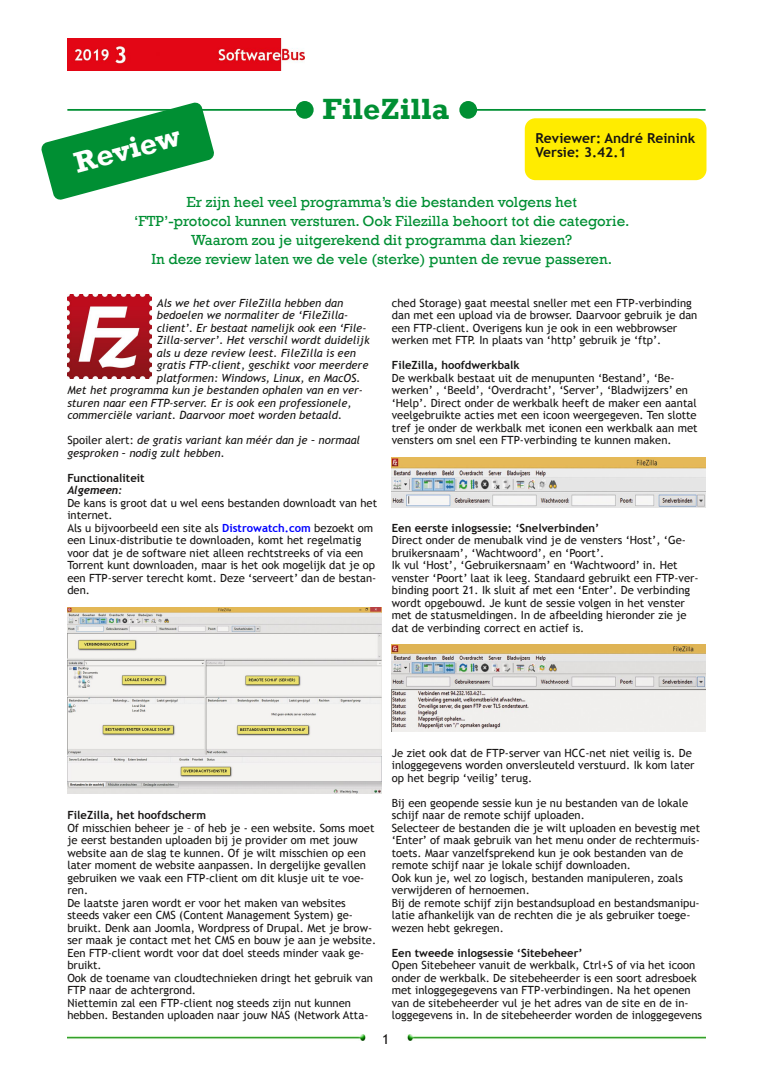
<style>
.page{position:relative;width:773px;height:1081px;background:#fff}
.page>*{position:absolute;margin:0;border:0;box-sizing:border-box;transform-origin:0 0}
.t1{font:700 30px "Rockwell";color:#008f33}
.t2{font:700 30px "Rockwell";color:#fff}
.t3{font:15px/18.8px "Rockwell";color:#008f33;text-align:center}
.t4{font:700 13.75px/14px "Trebuchet MS";color:#161413}
.t5{font:13.75px "Trebuchet MS";color:#161413}
.t6{font:11.25px/12.5px "Trebuchet MS";color:#161413}
.t7{font:italic 11.25px/12.5px "Trebuchet MS";color:#161413}
.t8{font:700 11.25px "Trebuchet MS";color:#161413}
.t9{font:italic 700 11.25px "Trebuchet";color:#161413}
.s1{font-style:normal}
.s2{font-weight:700;color:#00f}
</style>
<div class="page">
<img style="left:67px;top:39px;width:237px;height:32px">
<img style="left:67px;top:1035px;width:299px;height:5px">
<img style="left:407px;top:1035px;width:298px;height:5px">
<hr style="left:468px;top:109px;width:237px;height:2px;background:#008f33">
<div style="left:459px;top:101px;width:18px;height:18px;background:#008f33;border-radius:50%"></div>
<hr style="left:67px;top:109px;width:238px;height:2px;background:#008f33">
<div style="left:296px;top:101px;width:17px;height:18px;background:#008f33;border-radius:50%"></div>
<img style="left:67px;top:295px;width:84px;height:83px">
<img style="left:392px;top:457px;width:313px;height:51px">
<img style="left:67px;top:607px;width:314px;height:187px">
<img style="left:392px;top:645px;width:313px;height:87px">
<svg style="left:41px;top:102px;width:174px;height:98px"></svg>
<div style="left:524px;top:118px;width:182px;height:62px;background:#ffec00;border-radius:11px"></div>
<h1 class="t1" style="left:322px;top:91px;width:128px">FileZilla</h1>
<h1 class="t2" style="left:70px;top:145px;width:109px;rotate:-15deg">Review</h1>
<p class="t4" style="left:535px;top:131px;width:161px">Reviewer: André Reinink<br>Versie: 3.42.1</p>
<p class="t3" style="left:134px;top:193px;width:496px">Er zijn heel veel programma’s die bestanden volgens het<br>‘FTP’-protocol kunnen versturen. Ook Filezilla behoort tot die categorie.<br>Waarom zou je uitgerekend dit programma dan kiezen?<br>In deze review laten we de vele (sterke) punten de revue passeren.</p>
<p class="t7" style="left:157px;top:296px;width:188px">Als we het over FileZilla hebben dan</p>
<p class="t7" style="left:157px;top:309px;width:193px">bedoelen we normaliter de ‘FileZilla‐</p>
<p class="t7" style="left:157px;top:321px;width:211px">client’. Er bestaat namelijk ook een ‘File‐</p>
<p class="t7" style="left:157px;top:334px;width:214px">Zilla‐server’. Het verschil wordt duidelijk</p>
<p class="t7" style="left:157px;top:346px;width:200px">als u deze review leest. FileZilla is een</p>
<p class="t7" style="left:157px;top:359px;width:213px">gratis FTP‐client, geschikt voor meerdere</p>
<p class="t7" style="left:157px;top:371px;width:205px">platformen: Windows, Linux, en MacOS.</p>
<p class="t7" style="left:67px;top:384px;width:297px">Met het programma kun je bestanden ophalen van en ver‐</p>
<p class="t7" style="left:67px;top:396px;width:286px">sturen naar een FTP‐server. Er is ook een professionele,</p>
<p class="t7" style="left:67px;top:409px;width:276px">commerciële variant. Daarvoor moet worden betaald.</p>
<p class="t7" style="left:67px;top:434px;width:294px"><span class="s1">Spoiler alert:</span> de gratis variant kan méér dan je – normaal gesproken – nodig zult hebben.</p>
<p class="t8" style="left:67px;top:471px;width:79px">Functionaliteit</p>
<p class="t9" style="left:67px;top:484px;width:56px">Algemeen:</p>
<p class="t6" style="left:67px;top:496px;width:311px">De kans is groot dat u wel eens bestanden downloadt van het internet.<br>Als u bĳvoorbeeld een site als <span class="s2">Distrowatch.com</span> bezoekt om een Linux‐distributie te downloaden, komt het regelmatig voor dat je de software niet alleen rechtstreeks of via een Torrent kunt downloaden, maar is het ook mogelĳk dat je op een FTP‐server terecht komt. Deze ‘serveert’ dan de bestan‐ den.</p>
<p class="t6" style="left:392px;top:296px;width:307px">ched Storage) gaat meestal sneller met een FTP‐verbinding dan met een upload via de browser. Daarvoor gebruik je dan een FTP‐client. Overigens kun je ook in een webbrowser werken met FTP. In plaats van ‘http’ gebruik je ‘ftp’.</p>
<p class="t8" style="left:392px;top:359px;width:129px">FileZilla, hoofdwerkbalk</p>
<p class="t6" style="left:392px;top:371px;width:307px">De werkbalk bestaat uit de menupunten ‘Bestand’, ‘Be‐ werken’ , ‘Beeld’, ‘Overdracht’, ‘Server’, ‘Bladwĳzers’ en ‘Help’. Direct onder de werkbalk heeft de maker een aantal veelgebruikte acties met een icoon weergegeven. Ten slotte tref je onder de werkbalk met iconen een werkbalk aan met vensters om snel een FTP‐verbinding te kunnen maken.</p>
<p class="t8" style="left:392px;top:521px;width:209px">Een eerste inlogsessie: ‘Snelverbinden’</p>
<p class="t6" style="left:392px;top:534px;width:308px">Direct onder de menubalk vind je de vensters ‘Host’, ‘Ge‐ bruikersnaam’, ‘Wachtwoord’, en ‘Poort’.<br>Ik vul ‘Host’, ‘Gebruikersnaam’ en ‘Wachtwoord’ in. Het venster ‘Poort’ laat ik leeg. Standaard gebruikt een FTP‐ver‐ binding poort 21. Ik sluit af met een ‘Enter’. De verbinding wordt opgebouwd. Je kunt de sessie volgen in het venster met de statusmeldingen. In de afbeelding hieronder zie je dat de verbinding correct en actief is.</p>
<p class="t8" style="left:67px;top:809px;width:140px">FileZilla, het hoofdscherm</p>
<p class="t6" style="left:67px;top:821px;width:310px">Of misschien beheer je – of heb je ‐ een website. Soms moet je eerst bestanden uploaden bĳ je provider om met jouw website aan de slag te kunnen. Of je wilt misschien op een later moment de website aanpassen. In dergelĳke gevallen gebruiken we vaak een FTP‐client om dit klusje uit te voe‐ ren.<br>De laatste jaren wordt er voor het maken van websites steeds vaker een CMS (Content Management System) ge‐ bruikt. Denk aan Joomla, Wordpress of Drupal. Met je brow‐ ser maak je contact met het CMS en bouw je aan je website.<br>Een FTP‐client wordt voor dat doel steeds minder vaak ge‐ bruikt.<br>Ook de toename van cloudtechnieken dringt het gebruik van FTP naar de achtergrond.<br>Niettemin zal een FTP‐client nog steeds zĳn nut kunnen hebben. Bestanden uploaden naar jouw NAS (Network Atta‐</p>
<p class="t6" style="left:392px;top:746px;width:304px">Je ziet ook dat de FTP‐server van HCC‐net niet veilig is. De inloggegevens worden onversleuteld verstuurd. Ik kom later op het begrip ‘veilig’ terug.</p>
<p class="t6" style="left:392px;top:796px;width:310px">Bĳ een geopende sessie kun je nu bestanden van de lokale schĳf naar de remote schĳf uploaden.<br>Selecteer de bestanden die je wilt uploaden en bevestig met ‘Enter’ of maak gebruik van het menu onder de rechtermuis‐ toets. Maar vanzelfsprekend kun je ook bestanden van de remote schĳf naar je lokale schĳf downloaden.<br>Ook kun je, wel zo logisch, bestanden manipuleren, zoals verwĳderen of hernoemen.<br>Bĳ de remote schĳf zijn bestandsupload en bestandsmanipu‐ latie afhankelĳk van de rechten die je als gebruiker toege‐ wezen hebt gekregen.</p>
<p class="t8" style="left:392px;top:946px;width:192px">Een tweede inlogsessie ‘Sitebeheer’</p>
<p class="t6" style="left:392px;top:959px;width:312px">Open Sitebeheer vanuit de werkbalk, Ctrl+S of via het icoon onder de werkbalk. De sitebeheerder is een soort adresboek met inloggegegevens van FTP‐verbindingen. Na het openen van de sitebeheerder vul je het adres van de site en de in‐ loggegevens in. In de sitebeheerder worden de inloggegevens</p>
<p class="t5" style="left:382px;top:1031px;width:9px">1</p>
</div>
